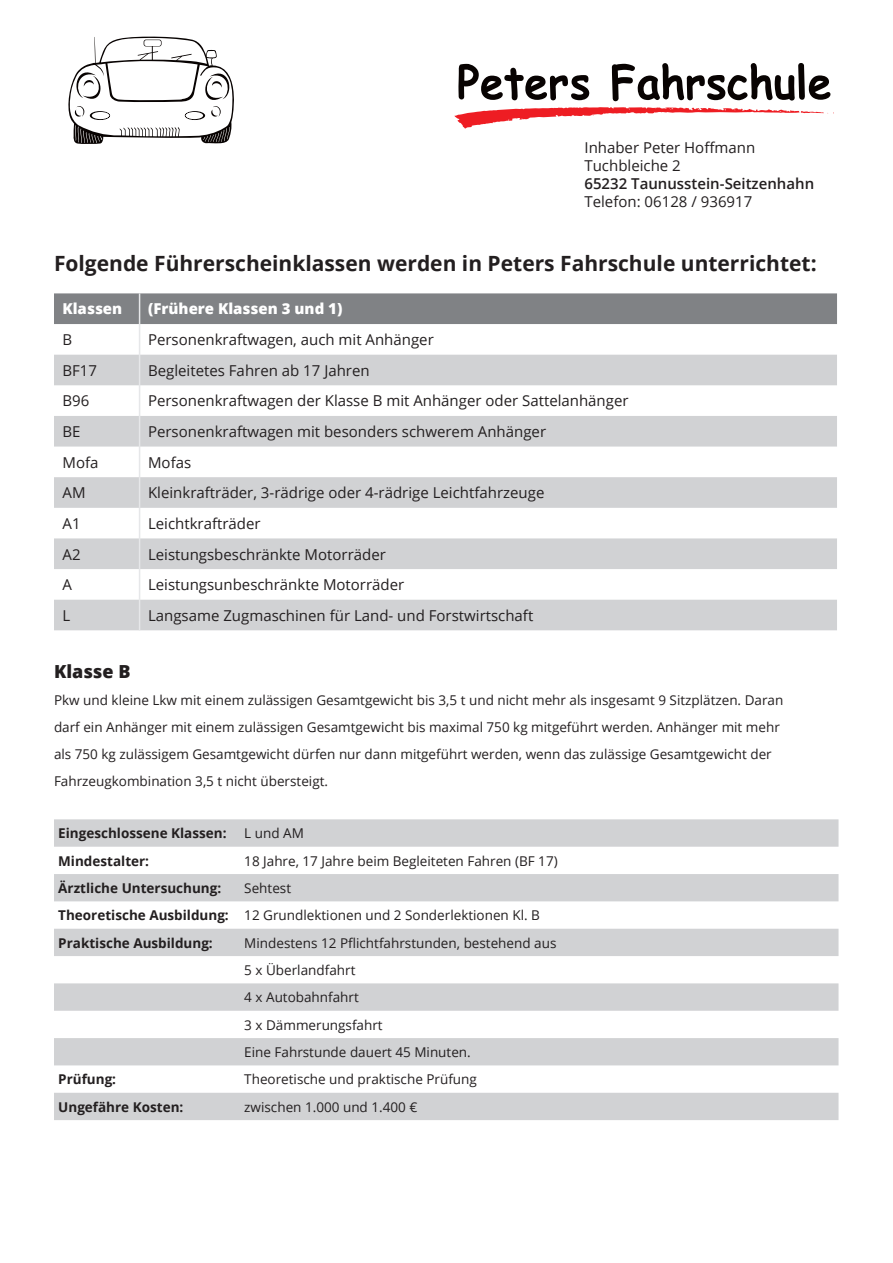
<style>
.page{position:relative;width:893px;height:1263px;background:#fff}
.page>*{position:absolute;margin:0;border:0;box-sizing:border-box;transform-origin:0 0}
.t1{font:700 21px "Open Sans";color:#231f20}
.t2{font:800 18px "Open Sans";color:#231f20}
.t3{font:15px/18px "Open Sans";color:#231f20}
.t4{font:600 15px "Open Sans";color:#231f20}
.t5{font:800 15px "Open Sans";color:#fff}
.t6{font:13.5px/27.3px "Open Sans";color:#231f20}
.t7{font:700 13.5px "Open Sans";color:#231f20}
.s1{font-weight:700}
</style>
<div class="page">
<svg style="left:68px;top:36px;width:166px;height:108px"></svg>
<svg style="left:454px;top:63px;width:380px;height:66px"></svg>
<div style="left:54px;top:293px;width:783px;height:31px;background:#808285"></div>
<svg style="left:54px;top:355px;width:783px;height:275px;fill:#d1d2d4"></svg>
<hr style="left:139px;top:293px;width:1px;height:31px;background:#e6e7e9">
<hr style="left:139px;top:324px;width:1px;height:31px;background:#e6e7e9">
<hr style="left:139px;top:355px;width:1px;height:30px;background:#e6e7e9">
<hr style="left:139px;top:385px;width:1px;height:31px;background:#e6e7e9">
<hr style="left:139px;top:416px;width:1px;height:31px;background:#e6e7e9">
<hr style="left:139px;top:447px;width:1px;height:30px;background:#e6e7e9">
<hr style="left:139px;top:477px;width:1px;height:31px;background:#e6e7e9">
<hr style="left:139px;top:508px;width:1px;height:30px;background:#e6e7e9">
<hr style="left:139px;top:538px;width:1px;height:31px;background:#e6e7e9">
<hr style="left:139px;top:569px;width:1px;height:31px;background:#e6e7e9">
<hr style="left:139px;top:600px;width:1px;height:30px;background:#e6e7e9">
<svg style="left:54px;top:819px;width:784px;height:301px;fill:#d1d2d4"></svg>
<p class="t3" style="left:584px;top:138px;width:172px">Inhaber Peter Hoffmann<br>Tuchbleiche 2</p>
<p class="t4" style="left:584px;top:173px;width:231px">65232 Taunusstein-Seitzenhahn</p>
<p class="t3" style="left:584px;top:192px;width:169px">Telefon: 06128 / 936917</p>
<h1 class="t1" style="left:54px;top:249px;width:764px">Folgende Führerscheinklassen werden in Peters Fahrschule unterrichtet:</h1>
<p class="t5" style="left:63px;top:298px;width:61px">Klassen</p>
<p class="t5" style="left:148px;top:298px;width:196px">(Frühere Klassen 3 und 1)</p>
<p class="t3" style="left:63px;top:330px;width:11px">B</p>
<p class="t3" style="left:148px;top:330px;width:287px">Personenkraftwagen, auch mit Anhänger</p>
<p class="t3" style="left:63px;top:361px;width:36px">BF17</p>
<p class="t3" style="left:148px;top:361px;width:223px">Begleitetes Fahren ab 17 Jahren</p>
<p class="t3" style="left:63px;top:391px;width:28px">B96</p>
<p class="t3" style="left:148px;top:391px;width:482px">Personenkraftwagen der Klasse B mit Anhänger oder Sattelanhänger</p>
<p class="t3" style="left:63px;top:422px;width:20px">BE</p>
<p class="t3" style="left:148px;top:422px;width:400px">Personenkraftwagen mit besonders schwerem Anhänger</p>
<p class="t3" style="left:63px;top:453px;width:38px">Mofa</p>
<p class="t3" style="left:148px;top:453px;width:45px">Mofas</p>
<p class="t3" style="left:63px;top:483px;width:25px">AM</p>
<p class="t3" style="left:148px;top:483px;width:398px">Kleinkrafträder, 3-rädrige oder 4-rädrige Leichtfahrzeuge</p>
<p class="t3" style="left:63px;top:514px;width:20px">A1</p>
<p class="t3" style="left:148px;top:514px;width:114px">Leichtkrafträder</p>
<p class="t3" style="left:63px;top:545px;width:20px">A2</p>
<p class="t3" style="left:148px;top:545px;width:239px">Leistungsbeschränkte Motorräder</p>
<p class="t3" style="left:63px;top:575px;width:11px">A</p>
<p class="t3" style="left:148px;top:575px;width:258px">Leistungsunbeschränkte Motorräder</p>
<p class="t3" style="left:63px;top:606px;width:9px">L</p>
<p class="t3" style="left:148px;top:606px;width:387px">Langsame Zugmaschinen für Land- und Forstwirtschaft</p>
<h2 class="t2" style="left:54px;top:658px;width:78px">Klasse B</h2>
<p class="t6" style="left:54px;top:687px;width:731px">Pkw und kleine Lkw mit einem zulässigen Gesamtgewicht bis 3,5 t und nicht mehr als insgesamt 9 Sitzplätzen. Daran darf ein Anhänger mit einem zulässigen Gesamtgewicht bis maximal 750 kg mitgeführt werden. Anhänger mit mehr als 750 kg zulässigem Gesamtgewicht dürfen nur dann mitgeführt werden, wenn das zulässige Gesamtgewicht der Fahrzeugkombination 3,5 t nicht übersteigt.</p>
<p class="t7" style="left:58px;top:824px;width:170px">Eingeschlossene Klassen:</p>
<p class="t6" style="left:244px;top:819px;width:61px">L und AM</p>
<p class="t7" style="left:58px;top:851px;width:92px">Mindestalter:</p>
<p class="t6" style="left:244px;top:847px;width:315px">18 Jahre, 17 Jahre beim Begleiteten Fahren (BF 17)</p>
<p class="t7" style="left:58px;top:878px;width:165px">Ärztliche Untersuchung:</p>
<p class="t6" style="left:58px;top:874px;width:483px;text-indent:186px">Sehtest<br><span class="s1">Theoretische Ausbildung:</span> 12 Grundlektionen und 2 Sonderlektionen Kl. B<br><span class="s1">Praktische Ausbildung:</span></p>
<p class="t6" style="left:244px;top:929px;width:314px">Mindestens 12 Pflichtfahrstunden, bestehend aus<br>5 x Überlandfahrt<br>4 x Autobahnfahrt<br>3 x Dämmerungsfahrt<br>Eine Fahrstunde dauert 45 Minuten.</p>
<p class="t7" style="left:58px;top:1070px;width:59px">Prüfung:</p>
<p class="t6" style="left:244px;top:1065px;width:234px">Theoretische und praktische Prüfung</p>
<p class="t7" style="left:58px;top:1097px;width:127px">Ungefähre Kosten:</p>
<p class="t6" style="left:244px;top:1093px;width:175px">zwischen 1.000 und 1.400 €</p>
</div>
